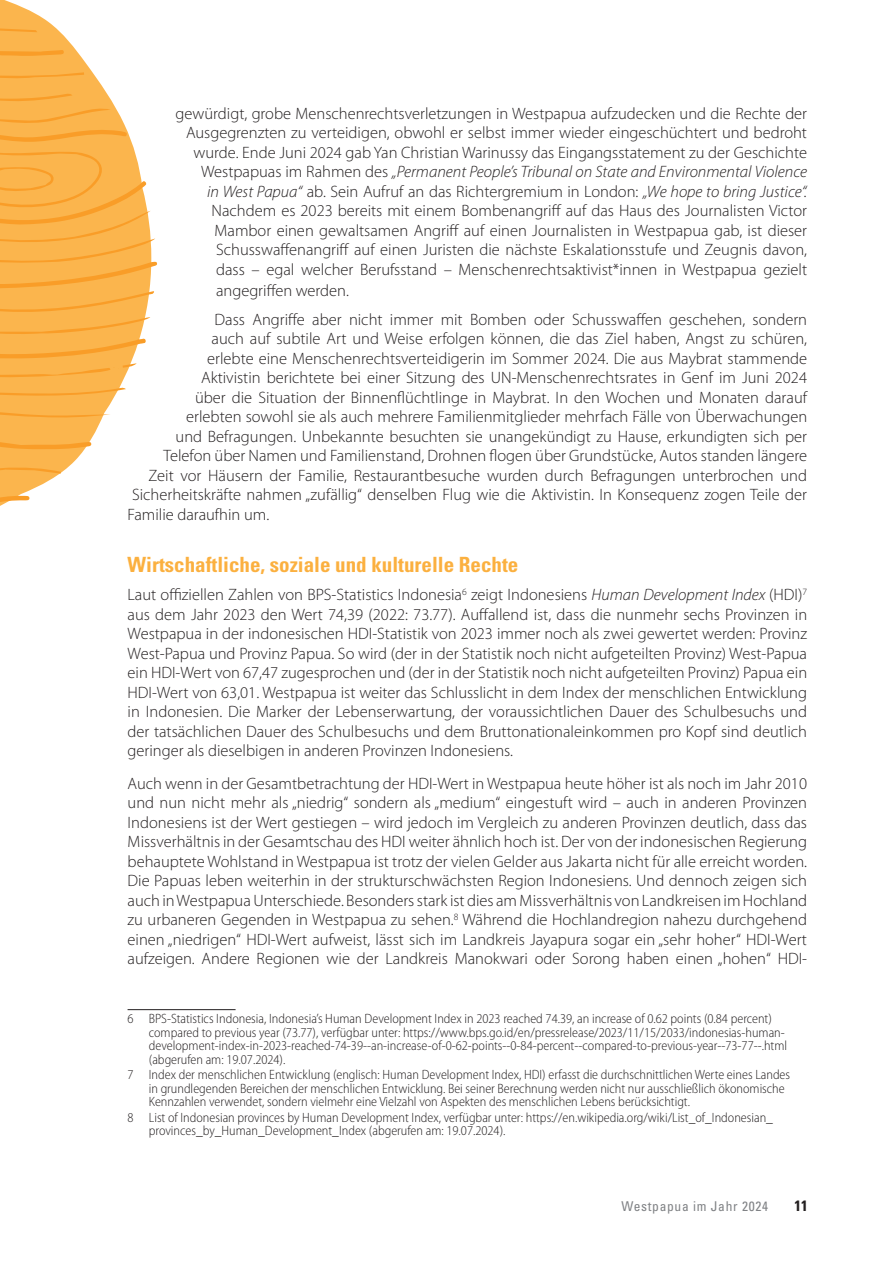
<style>
.page{position:relative;width:893px;height:1263px;background:#fff}
.page>*{position:absolute;margin:0;border:0;box-sizing:border-box;transform-origin:0 0}
._01_sub_2{font:700 condensed 21px "Univers LT Std";color:#fbb03f}
._01_para_normal{font:300 16.5px/19.5px "Myriad Pro";color:#231f20;text-align:justify}
.t1{font:700 condensed 15px "Univers LT Std";color:#231f20}
._01_footnote{font:300 semi-condensed 13.5px/13.5px "Myriad Pro";color:#231f20}
.t2{font:condensed 13.5px "Univers LT Std";letter-spacing:.05em;color:#808285}
.s1{font-style:italic}
</style>
<div class="page">
<hr style="left:128px;top:1009px;width:108px;height:1px;background:#231f20">
<svg style="left:0;top:0;width:55px;height:27px"></svg>
<svg style="left:0;top:27px;width:157px;height:479px"></svg>
<p class="_01_para_normal" style="left:176px;top:103px;width:633px;text-align:right">gewürdigt, grobe Menschenrechtsverletzungen in Westpapua aufzudecken und die Rechte der Ausgegrenzten zu verteidigen, obwohl er selbst immer wieder eingeschüchtert und bedroht wurde. Ende Juni 2024 gab Yan Christian Warinussy das Eingangsstatement zu der Geschichte Westpapuas im Rahmen des <span class="s1">„Permanent People’s Tribunal on State and Environmental Violence<br>in West Papua“</span> ab. Sein Aufruf an das Richtergremium in London: <span class="s1">„We hope to bring Justice“.<br></span>Nachdem es 2023 bereits mit einem Bombenangriff auf das Haus des Journalisten Victor Mambor einen gewaltsamen Angriff auf einen Journalisten in Westpapua gab, ist dieser Schusswaffenangriff auf einen Juristen die nächste Eskalationsstufe und Zeugnis davon,<br>dass – egal welcher Berufsstand – Menschenrechtsaktivist*innen in Westpapua gezielt</p>
<p class="_01_para_normal" style="left:216px;top:281px;width:134px">angegriffen werden.</p>
<p class="_01_para_normal" style="left:215px;top:309px;width:594px">Dass Angriffe aber nicht immer mit Bomben oder Schusswaffen geschehen, sondern</p>
<p class="_01_para_normal" style="left:212px;top:329px;width:597px">auch auf subtile Art und Weise erfolgen können, die das Ziel haben, Angst zu schüren,</p>
<p class="_01_para_normal" style="left:207px;top:348px;width:602px">erlebte eine Menschenrechtsverteidigerin im Sommer 2024. Die aus Maybrat stammende</p>
<p class="_01_para_normal" style="left:201px;top:368px;width:607px">Aktivistin berichtete bei einer Sitzung des UN-Menschenrechtsrates in Genf im Juni 2024</p>
<p class="_01_para_normal" style="left:195px;top:387px;width:613px">über die Situation der Binnenflüchtlinge in Maybrat. In den Wochen und Monaten darauf</p>
<p class="_01_para_normal" style="left:186px;top:407px;width:623px">erlebten sowohl sie als auch mehrere Familienmitglieder mehrfach Fälle von Überwachungen</p>
<p class="_01_para_normal" style="left:176px;top:426px;width:633px">und Befragungen. Unbekannte besuchten sie unangekündigt zu Hause, erkundigten sich per</p>
<p class="_01_para_normal" style="left:164px;top:446px;width:645px">Telefon über Namen und Familienstand, Drohnen flogen über Grundstücke, Autos standen längere</p>
<p class="_01_para_normal" style="left:149px;top:465px;width:660px">Zeit vor Häusern der Familie, Restaurantbesuche wurden durch Befragungen unterbrochen und</p>
<p class="_01_para_normal" style="left:132px;top:485px;width:677px">Sicherheitskräfte nahmen „zufällig“ denselben Flug wie die Aktivistin. In Konsequenz zogen Teile der</p>
<p class="_01_para_normal" style="left:128px;top:504px;width:143px">Familie daraufhin um.</p>
<p class="_01_sub_2" style="left:128px;top:552px;width:392px">Wirtschaftliche, soziale und kulturelle Rechte</p>
<p class="_01_para_normal" style="left:128px;top:585px;width:681px">Laut offiziellen Zahlen von BPS-Statistics Indonesia<sup>6</sup> zeigt Indonesiens <span class="s1">Human Development Index</span> (HDI)<sup>7 </sup>aus dem Jahr 2023 den Wert 74,39 (2022: 73.77). Auffallend ist, dass die nunmehr sechs Provinzen in Westpapua in der indonesischen HDI-Statistik von 2023 immer noch als zwei gewertet werden: Provinz West-Papua und Provinz Papua. So wird (der in der Statistik noch nicht aufgeteilten Provinz) West-Papua ein HDI-Wert von 67,47 zugesprochen und (der in der Statistik noch nicht aufgeteilten Provinz) Papua ein HDI-Wert von 63,01. Westpapua ist weiter das Schlusslicht in dem Index der menschlichen Entwicklung in Indonesien. Die Marker der Lebenserwartung, der voraussichtlichen Dauer des Schulbesuchs und der tatsächlichen Dauer des Schulbesuchs und dem Bruttonationaleinkommen pro Kopf sind deutlich geringer als dieselbigen in anderen Provinzen Indonesiens.</p>
<p class="_01_para_normal" style="left:128px;top:773px;width:681px">Auch wenn in der Gesamtbetrachtung der HDI-Wert in Westpapua heute höher ist als noch im Jahr 2010 und nun nicht mehr als „niedrig“ sondern als „medium“ eingestuft wird – auch in anderen Provinzen Indonesiens ist der Wert gestiegen – wird jedoch im Vergleich zu anderen Provinzen deutlich, dass das Missverhältnis in der Gesamtschau des HDI weiter ähnlich hoch ist. Der von der indonesischen Regierung behauptete Wohlstand in Westpapua ist trotz der vielen Gelder aus Jakarta nicht für alle erreicht worden.<br>Die Papuas leben weiterhin in der strukturschwächsten Region Indonesiens. Und dennoch zeigen sich auch in Westpapua Unterschiede. Besonders stark ist dies am Missverhältnis von Landkreisen im Hochland zu urbaneren Gegenden in Westpapua zu sehen.<sup>8</sup> Während die Hochlandregion nahezu durchgehend einen „niedrigen“ HDI-Wert aufweist, lässt sich im Landkreis Jayapura sogar ein „sehr hoher“ HDI-Wert aufzeigen. Andere Regionen wie der Landkreis Manokwari oder Sorong haben einen „hohen“ HDI-</p>
<p class="_01_footnote" style="left:149px;top:1012px;width:640px;text-indent:-21px">6 BPS-Statistics Indonesia, Indonesia’s Human Development Index in 2023 reached 74.39, an increase of 0.62 points (0.84 percent) compared to previous year (73.77), verfügbar unter: https://www.bps.go.id/en/pressrelease/2023/11/15/2033/indonesias-human&shy;development-index-in-2023-reached-74-39--an-increase-of-0-62-points--0-84-percent--compared-to-previous-year--73-77--.html (abgerufen am: 19.07.2024).</p>
<p class="_01_footnote" style="left:149px;top:1068px;width:643px;text-indent:-21px">7 Index der menschlichen Entwicklung (englisch: Human Development Index, HDI) erfasst die durchschnittlichen Werte eines Landes in grundlegenden Bereichen der menschlichen Entwicklung. Bei seiner Berechnung werden nicht nur ausschließlich ökonomische<br>Kennzahlen verwendet, sondern vielmehr eine Vielzahl von Aspekten des menschlichen Lebens berücksichtigt.</p>
<p class="_01_footnote" style="left:149px;top:1111px;width:626px;text-indent:-21px">8 List of Indonesian provinces by Human Development Index, verfügbar unter: https://en.wikipedia.org/wiki/List_of_Indonesian_ provinces_by_Human_Development_Index (abgerufen am: 19.07.2024).</p>
<p class="t2" style="left:621px;top:1198px;width:148px">Westpapua im Jahr 2024</p>
<p class="t1" style="left:795px;top:1197px;width:15px">11</p>
</div>
